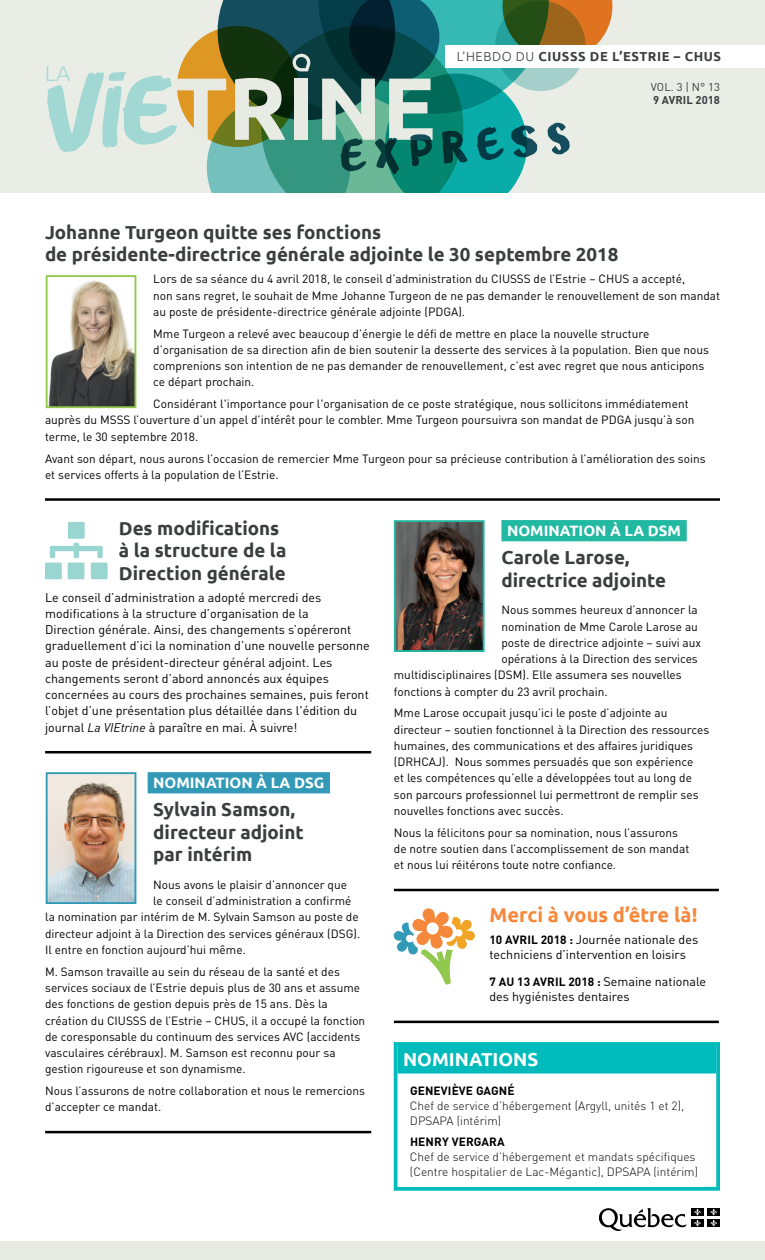
<style>
.page{position:relative;width:765px;height:1260px;background:#fff}
.page>*{position:absolute;margin:0;border:0;box-sizing:border-box;transform-origin:0 0}
.t1{font:300 21.5px "Ubuntu";color:rgb(153 214 210/.9);scale:1.05 1}
.t2{font:700 20px "Ubuntu";color:#f6883c}
.t3{font:700 18.75px/22.5px "Ubuntu";color:#3a3e3f}
.t4{font:700 18.75px "Ubuntu";color:#fff}
.t5{font:700 15px "Ubuntu";color:#fff}
.t6{font:700 13px "Ubuntu";letter-spacing:.045em;color:#3a3e3f}
.t7{font:12.5px/16.2px "DIN Pro";color:#000}
.t8{font:11.88px/16.2px "DIN Pro";color:#000}
.t9{font:300 11.88px/15px "DIN Pro";color:#000}
.t10{font:700 11.88px "DIN Pro";letter-spacing:.01em;color:#000}
.t11{font:11.25px "DIN Pro";color:#3a3e3f}
.t12{font:700 11.25px "DIN Pro";color:#3a3e3f}
.s1{font-weight:300}
.s2{font-family:"DIN";font-style:italic}
.s3{font-weight:700;font-size:11.88px}
</style>
<div class="page">
<hr style="left:45px;top:751px;width:326px;height:2px;background:#000">
<div style="left:148px;top:772px;width:182px;height:21px;background:#329ab7"></div>
<hr style="left:45px;top:1131px;width:326px;height:2px;background:#000">
<div style="left:501px;top:520px;width:186px;height:21px;background:#21b9a2"></div>
<hr style="left:394px;top:889px;width:325px;height:2px;background:#000">
<hr style="left:394px;top:1021px;width:325px;height:2px;background:#000">
<hr style="left:45px;top:498px;width:675px;height:3px;background:#000">
<svg style="left:599px;top:1208px;width:88px;height:23px"></svg>
<div style="left:691px;top:1208px;width:13px;height:8px;background:#000"></div>
<div style="left:707px;top:1208px;width:13px;height:8px;background:#000"></div>
<div style="left:691px;top:1219px;width:13px;height:8px;background:#000"></div>
<svg style="left:694px;top:1209px;width:7px;height:17px"></svg>
<div style="left:707px;top:1219px;width:13px;height:8px;background:#000"></div>
<svg style="left:710px;top:1209px;width:7px;height:17px"></svg>
<svg style="left:393px;top:908px;width:82px;height:77px"></svg>
<img style="left:49px;top:280px;width:84px;height:125px">
<div style="left:46px;top:275px;width:90px;height:133px;border:2px solid #91c84e"></div>
<img style="left:397px;top:523px;width:85px;height:126px">
<div style="left:394px;top:520px;width:91px;height:132px;border:2px solid #21b9a2"></div>
<img style="left:49px;top:775px;width:84px;height:126px">
<div style="left:46px;top:772px;width:90px;height:132px;border:2px solid #329ab7"></div>
<div style="left:398px;top:1044px;width:318px;height:30px;background:#0bb"></div>
<div style="left:394px;top:1042px;width:326px;height:149px;border:4px solid #0bb"></div>
<div style="left:45px;top:563px;width:17px;height:16px;background:#99d6d2"></div>
<div style="left:68px;top:563px;width:16px;height:16px;background:#99d6d2"></div>
<div style="left:91px;top:563px;width:17px;height:16px;background:#99d6d2"></div>
<div style="left:68px;top:522px;width:17px;height:17px;background:#99d6d2"></div>
<svg style="left:50px;top:543px;width:53px;height:15px"></svg>
<div style="left:0;top:1241px;width:765px;height:19px;background:#e8eae4"></div>
<div style="left:0;top:0;width:765px;height:193px;background:#e8eae4"></div>
<svg style="left:47px;top:0;width:565px;height:193px"></svg>
<div style="left:445px;top:45px;width:320px;height:22px;background:#fff"></div>
<h1 class="t1" style="left:44px;top:60px;width:27px">LA</h1>
<p class="t6" style="left:457px;top:48px;width:176px"><span class="s1">L’HEBDO DU</span> CIUSSS de l’Est</p>
<p class="t6" style="left:648px;top:48px;width:75px">ri e – CHUS</p>
<p class="t11" style="left:651px;top:79px;width:71px">vol. 3 | n° 13</p>
<p class="t12" style="left:653px;top:93px;width:68px">9 AVRIL 2018</p>
<h3 class="t3" style="left:45px;top:221px;width:575px">Johanne Turgeon quitte ses fonctions<br>de présidente-directrice générale adjointe le 30 septembre 2018</h3>
<p class="t8" style="left:153px;top:270px;width:568px">Lors de sa séance du 4 avril 2018, le conseil d’administration du CIUSSS de l’Estrie – CHUS a accepté,<br>non sans regret, le souhait de Mme Johanne Turgeon de ne pas demander le renouvellement de son mandat au poste de présidente-directrice générale adjointe (PDGA).</p>
<p class="t8" style="left:153px;top:325px;width:557px">Mme Turgeon a relevé avec beaucoup d’énergie le défi de mettre en place la nouvelle structure d’organisation de sa direction afin de bien soutenir la desserte des services à la population. Bien que nous comprenions son intention de ne pas demander de renouvellement, c’est avec regret que nous anticipons ce départ prochain.</p>
<p class="t8" style="left:45px;top:395px;width:651px;text-indent:108px">Considérant l'importance pour l'organisation de ce poste stratégique, nous sollicitons immédiatement auprès du MSSS l’ouverture d’un appel d’intérêt pour le combler. Mme Turgeon poursuivra son mandat de PDGA jusqu’à son terme, le 30 septembre 2018.</p>
<p class="t8" style="left:45px;top:450px;width:662px">Avant son départ, nous aurons l’occasion de remercier Mme Turgeon pour sa précieuse contribution à l’amélioration des soins et services offerts à la population de l’Estrie.</p>
<h3 class="t3" style="left:119px;top:517px;width:169px">Des modifications à la structure de la<br>Direction générale</h3>
<p class="t7" style="left:45px;top:588px;width:326px">Le conseil d’administration a adopté mercredi des modifications à la structure d’organisation de la<br>Direction générale. Ainsi, des changements s’opéreront graduellement d’ici la nomination d’une nouvelle personne au poste de président-directeur général adjoint. Les changements seront d’abord annoncés aux équipes concernées au cours des prochaines semaines, puis feront l’objet d’une présentation plus détaillée dans l'édition du journal <span class="s2">La VIEtrine</span> à paraître en mai. À suivre!</p>
<p class="t5" style="left:153px;top:774px;width:173px">NOMINATION À LA DSG</p>
<h3 class="t3" style="left:153px;top:798px;width:152px">Sylvain Samson, directeur adjoint par intérim</h3>
<p class="t8" style="left:153px;top:876px;width:195px">Nous avons le plaisir d’annoncer que</p>
<p class="t8" style="left:153px;top:892px;width:200px">le conseil d’administration a confirmé</p>
<p class="t8" style="left:45px;top:909px;width:315px">la nomination par intérim de M. Sylvain Samson au poste de</p>
<p class="t8" style="left:45px;top:925px;width:317px">directeur adjoint à la Direction des services généraux (DSG).</p>
<p class="t8" style="left:45px;top:941px;width:202px">Il entre en fonction aujourd’hui même.</p>
<p class="t8" style="left:45px;top:963px;width:322px">M. Samson travaille au sein du réseau de la santé et des services sociaux de l’Estrie depuis plus de 30 ans et assume des fonctions de gestion depuis près de 15 ans. Dès la création du CIUSSS de l’Estrie – CHUS, il a occupé la fonction de coresponsable du continuum des services AVC (accidents vasculaires cérébraux). M. Samson est reconnu pour sa gestion rigoureuse et son dynamisme.</p>
<p class="t8" style="left:45px;top:1082px;width:321px">Nous l’assurons de notre collaboration et nous le remercions d’accepter ce mandat.</p>
<p class="t5" style="left:507px;top:522px;width:176px">NOMINATION À LA DSM</p>
<h3 class="t3" style="left:501px;top:546px;width:166px">Carole Larose, directrice adjointe</h3>
<p class="t8" style="left:501px;top:601px;width:198px">Nous sommes heureux d’annoncer la</p>
<p class="t8" style="left:501px;top:618px;width:198px">nomination de Mme Carole Larose au</p>
<p class="t8" style="left:501px;top:634px;width:201px">poste de directrice adjointe – suivi aux</p>
<p class="t8" style="left:501px;top:650px;width:198px">opérations à la Direction des services</p>
<p class="t8" style="left:394px;top:666px;width:289px">multidisciplinaires (DSM). Elle assumera ses nouvelles</p>
<p class="t8" style="left:394px;top:683px;width:215px">fonctions à compter du 23 avril prochain.</p>
<p class="t8" style="left:394px;top:705px;width:317px">Mme Larose occupait jusqu’ici le poste d’adjointe au directeur – soutien fonctionnel à la Direction des ressources humaines, des communications et des affaires juridiques (DRHCAJ). Nous sommes persuadés que son expérience<br>et les compétences qu’elle a développées tout au long de son parcours professionnel lui permettront de remplir ses nouvelles fonctions avec succès.</p>
<p class="t8" style="left:394px;top:824px;width:297px">Nous la félicitons pour sa nomination, nous l’assurons de notre soutien dans l’accomplissement de son mandat et nous lui réitérons toute notre confiance.</p>
<h2 class="t2" style="left:490px;top:903px;width:209px">Merci à vous d’être là!</h2>
<p class="t7" style="left:490px;top:931px;width:210px;line-height:15px"><span class="s3">10 AVRIL 2018 :</span> Journée nationale des techniciens d’intervention en loisirs</p>
<p class="t7" style="left:490px;top:974px;width:218px;line-height:15px"><span class="s3">7 AU 13 AVRIL 2018 :</span> Semaine nationale des hygiénistes dentaires</p>
<h3 class="t4" style="left:403px;top:1048px;width:91px">NOMINAtions</h3>
<p class="t10" style="left:410px;top:1083px;width:106px">GENEVI ÈVE GAGNÉ</p>
<p class="t9" style="left:410px;top:1098px;width:276px">Chef de service d’hébergement (Argyll, unités 1 et 2),<br>DPSAPA (intérim)</p>
<p class="t10" style="left:410px;top:1133px;width:81px">HENRY VERGARA</p>
<p class="t9" style="left:410px;top:1148px;width:290px">Chef de service d’hébergement et mandats spécifiques (Centre hospitalier de Lac-Mégantic), DPSAPA (intérim)</p>
</div>
